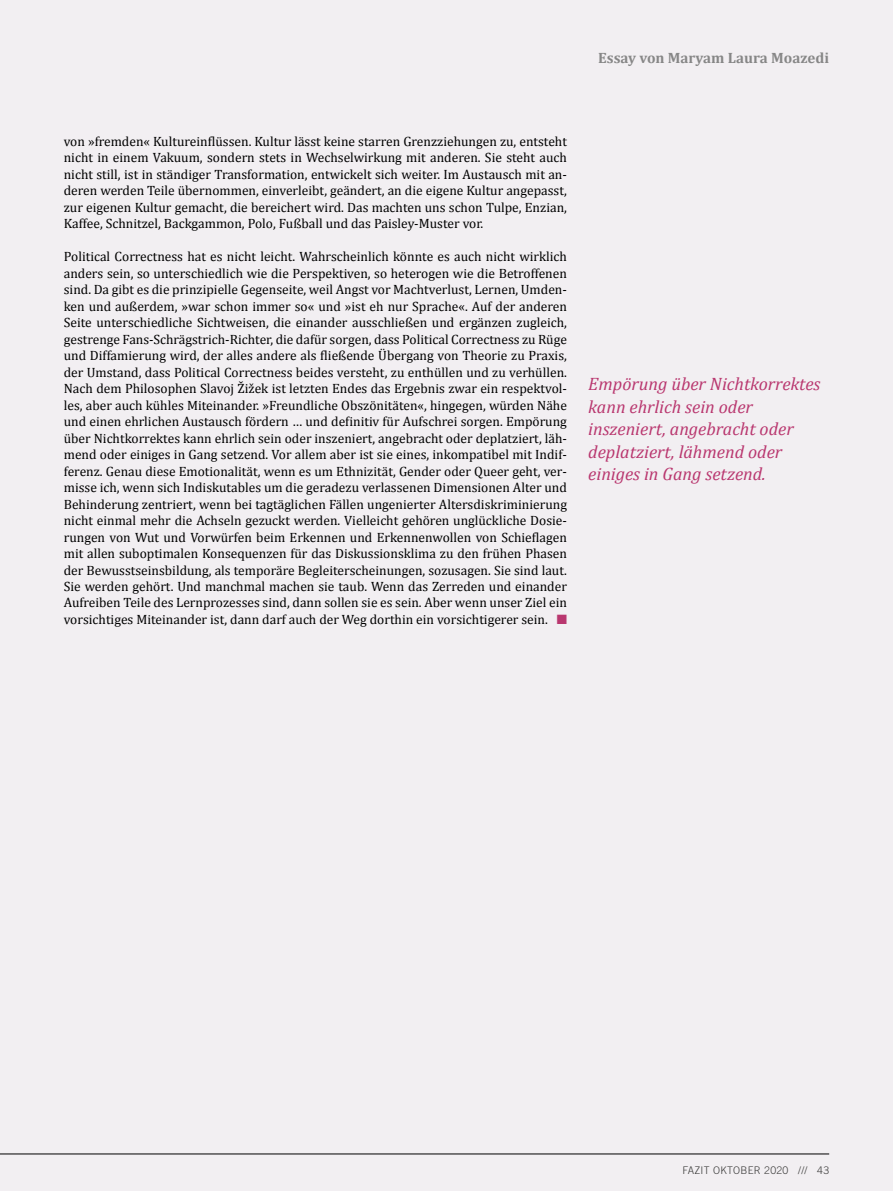
<style>
.page{position:relative;width:893px;height:1191px;background:#f2eff2}
.page>*{position:absolute;margin:0;border:0;box-sizing:border-box;transform-origin:0 0}
.t1{font:italic 18px/22.5px "Cambria";color:#b9376f}
.t2{font:700 15px "Cambria";color:#878787}
.t3{font:13.5px/16.5px "Cambria";color:#000;text-align:justify}
.t4{font:300 10.5px "Trade Gothic";letter-spacing:.025em;color:#3c3c3b}
.s1{color:#b9376f}
</style>
<div class="page">
<hr style="left:0;top:1153px;width:829px;height:1px;background:#000">
<p class="t2" style="left:598px;top:47px;width:232px">Essay von Maryam Laura Moazedi</p>
<p class="t3" style="left:64px;top:133px;width:505px">von »fremden« Kultureinflüssen. Kultur lässt keine starren Grenzziehungen zu, entsteht nicht in einem Vakuum, sondern stets in Wechselwirkung mit anderen. Sie steht auch nicht still, ist in ständiger Transformation, entwickelt sich weiter. Im Austausch mit an&shy;deren werden Teile übernommen, einverleibt, geändert, an die eigene Kultur angepasst, zur eigenen Kultur gemacht, die bereichert wird. Das machten uns schon Tulpe, Enzian, Kaffee, Schnitzel, Backgammon, Polo, Fußball und das Paisley-Muster vor.</p>
<p class="t3" style="left:64px;top:248px;width:505px">Political Correctness hat es nicht leicht. Wahrscheinlich könnte es auch nicht wirklich anders sein, so unterschiedlich wie die Perspektiven, so heterogen wie die Betroffenen sind. Da gibt es die prinzipielle Gegenseite, weil Angst vor Machtverlust, Lernen, Umden&shy;ken und außerdem, »war schon immer so« und »ist eh nur Sprache«. Auf der anderen Seite unterschiedliche Sichtweisen, die einander ausschließen und ergänzen zugleich, gestrenge Fans-Schrägstrich-Richter, die dafür sorgen, dass Political Correctness zu Rüge und Diffamierung wird, der alles andere als fließende Übergang von Theorie zu Praxis, der Umstand, dass Political Correctness beides versteht, zu enthüllen und zu verhüllen.<br>Nach dem Philosophen Slavoj Žižek ist letzten Endes das Ergebnis zwar ein respektvol&shy;les, aber auch kühles Miteinander. »Freundliche Obszönitäten«, hingegen, würden Nähe und einen ehrlichen Austausch fördern … und definitiv für Aufschrei sorgen. Empörung über Nichtkorrektes kann ehrlich sein oder inszeniert, angebracht oder deplatziert, läh&shy;mend oder einiges in Gang setzend. Vor allem aber ist sie eines, inkompatibel mit Indif&shy;ferenz. Genau diese Emotionalität, wenn es um Ethnizität, Gender oder Queer geht, ver&shy;misse ich, wenn sich Indiskutables um die geradezu verlassenen Dimensionen Alter und Behinderung zentriert, wenn bei tagtäglichen Fällen ungenierter Altersdiskriminierung nicht einmal mehr die Achseln gezuckt werden. Vielleicht gehören unglückliche Dosie&shy;rungen von Wut und Vorwürfen beim Erkennen und Erkennenwollen von Schieflagen mit allen suboptimalen Konsequenzen für das Diskussionsklima zu den frühen Phasen der Bewusstseinsbildung, als temporäre Begleiterscheinungen, sozusagen. Sie sind laut.<br>Sie werden gehört. Und manchmal machen sie taub. Wenn das Zerreden und einander Aufreiben Teile des Lernprozesses sind, dann sollen sie es sein. Aber wenn unser Ziel ein vorsichtiges Miteinander ist, dann darf auch der Weg dorthin ein vorsichtigerer sein. <span class="s1">■</span></p>
<h1 class="t1" style="left:588px;top:372px;width:234px">Empörung über Nichtkorrektes kann ehrlich sein oder inszeniert, angebracht oder deplatziert, lähmend oder einiges in Gang setzend.</h1>
<p class="t4" style="left:682px;top:1163px;width:148px">FAZIT OKTOBER 2020 /// 43</p>
</div>
